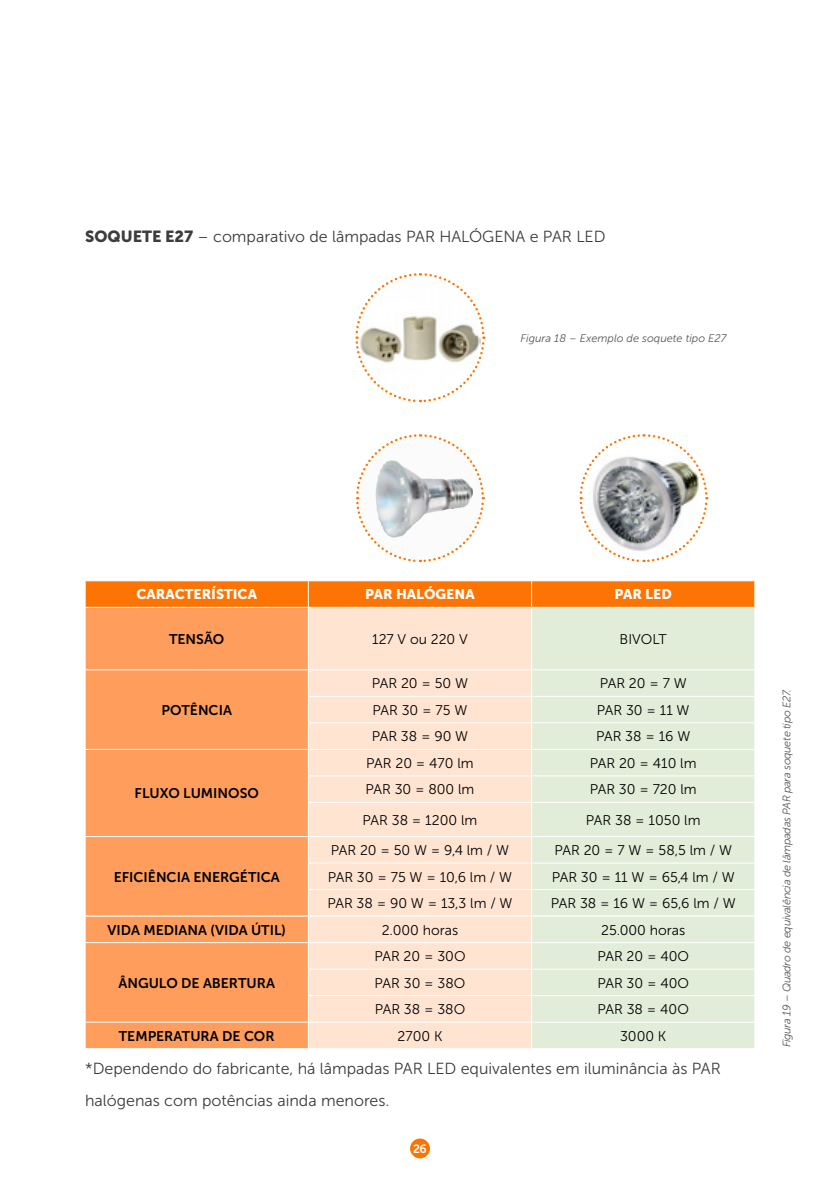
<style>
.page{position:relative;width:840px;height:1191px;background:#fff}
.page>*{position:absolute;margin:0;border:0;box-sizing:border-box;transform-origin:0 0}
.t1{font:16px/32px "Museo Sans 300";color:#3c3c3b}
.t2{font:14px "Museo Sans 300";color:#000}
.t3{font:14px "Museo Sans 700";color:#000}
.t4{font:14px "Museo Sans 900";color:#fff}
.t5{font:12px "Museo Sans 700";color:#fff}
.t6{font:italic 11px "Museo Sans 300";letter-spacing:-.03em;color:#575756}
.t7{font:italic 11px "Museo Sans 300";color:#575756}
.s1{font-family:"Museo Sans 900"}
</style>
<div class="page">
<div style="left:410px;top:1138px;width:19px;height:20px;background:#fd7402;border-radius:50%"></div>
<svg style="left:356px;top:434px;width:129px;height:129px"></svg>
<svg style="left:579px;top:434px;width:129px;height:129px"></svg>
<svg style="left:355px;top:273px;width:130px;height:130px"></svg>
<div style="left:86px;top:608px;width:222px;height:228px;background:#ff9e5c"></div>
<div style="left:309px;top:608px;width:222px;height:228px;background:#ffe4d2"></div>
<div style="left:532px;top:608px;width:222px;height:228px;background:#e2edd9"></div>
<svg style="left:85px;top:581px;width:670px;height:26px;background:#fd7708"></svg>
<hr style="left:85px;top:669px;width:223px;height:1px;background:#fff">
<hr style="left:308px;top:669px;width:223px;height:1px;background:#fff">
<hr style="left:531px;top:669px;width:224px;height:1px;background:#fff">
<hr style="left:308px;top:696px;width:223px;height:1px;background:#fff">
<hr style="left:531px;top:696px;width:224px;height:1px;background:#fff">
<hr style="left:308px;top:722px;width:223px;height:1px;background:#fff">
<hr style="left:531px;top:722px;width:224px;height:1px;background:#fff">
<hr style="left:85px;top:749px;width:223px;height:1px;background:#fff">
<svg style="left:85px;top:670px;width:1px;height:132px"></svg>
<hr style="left:308px;top:749px;width:223px;height:1px;background:#fff">
<hr style="left:531px;top:749px;width:224px;height:1px;background:#fff">
<hr style="left:308px;top:775px;width:223px;height:1px;background:#fff">
<hr style="left:531px;top:775px;width:224px;height:1px;background:#fff">
<svg style="left:754px;top:670px;width:1px;height:132px"></svg>
<hr style="left:308px;top:802px;width:223px;height:1px;background:#fff">
<hr style="left:531px;top:802px;width:224px;height:1px;background:#fff">
<svg style="left:85px;top:837px;width:670px;height:211px;background:#f5d0af"></svg>
<p class="t1" style="left:85px;top:221px;width:521px"><span class="s1">SOQUETE E27</span> – comparativo de lâmpadas PAR HALÓGENA e PAR LED</p>
<p class="t7" style="left:520px;top:332px;width:207px">Figura 18 – Exemplo de soquete tipo E27</p>
<p class="t4" style="left:136px;top:586px;width:122px">CARACTERÍSTICA</p>
<p class="t4" style="left:365px;top:586px;width:111px">PAR HALÓGENA</p>
<p class="t4" style="left:614px;top:586px;width:59px">PAR LED</p>
<p class="t3" style="left:169px;top:631px;width:57px">TENSÃO</p>
<p class="t2" style="left:372px;top:631px;width:97px">127 V ou 220 V</p>
<p class="t2" style="left:619px;top:631px;width:49px">BIVOLT</p>
<p class="t3" style="left:161px;top:702px;width:72px">POTÊNCIA</p>
<p class="t3" style="left:134px;top:785px;width:126px">FLUXO LUMINOSO</p>
<p class="t3" style="left:114px;top:869px;width:167px">EFICIÊNCIA ENERGÉTICA</p>
<p class="t2" style="left:371px;top:676px;width:98px">PAR 20 = 50 W</p>
<p class="t2" style="left:599px;top:676px;width:88px">PAR 20 = 7 W</p>
<p class="t2" style="left:372px;top:702px;width:96px">PAR 30 = 75 W</p>
<p class="t2" style="left:596px;top:702px;width:94px">PAR 30 = 11 W</p>
<p class="t2" style="left:371px;top:729px;width:98px">PAR 38 = 90 W</p>
<p class="t2" style="left:595px;top:729px;width:96px">PAR 38 = 16 W</p>
<p class="t2" style="left:366px;top:755px;width:109px">PAR 20 = 470 lm</p>
<p class="t2" style="left:589px;top:755px;width:108px">PAR 20 = 410 lm</p>
<p class="t2" style="left:365px;top:782px;width:110px">PAR 30 = 800 lm</p>
<p class="t2" style="left:589px;top:782px;width:108px">PAR 30 = 720 lm</p>
<p class="t2" style="left:362px;top:812px;width:116px">PAR 38 = 1200 lm</p>
<p class="t2" style="left:585px;top:812px;width:116px">PAR 38 = 1050 lm</p>
<p class="t2" style="left:330px;top:842px;width:180px">PAR 20 = 50 W = 9,4 lm / W</p>
<p class="t2" style="left:554px;top:842px;width:179px">PAR 20 = 7 W = 58,5 lm / W</p>
<p class="t2" style="left:327px;top:869px;width:186px">PAR 30 = 75 W = 10,6 lm / W</p>
<p class="t2" style="left:551px;top:869px;width:184px">PAR 30 = 11 W = 65,4 lm / W</p>
<p class="t2" style="left:327px;top:895px;width:186px">PAR 38 = 90 W = 13,3 lm / W</p>
<p class="t2" style="left:550px;top:895px;width:186px">PAR 38 = 16 W = 65,6 lm / W</p>
<p class="t3" style="left:107px;top:922px;width:180px">VIDA MEDIANA (VIDA ÚTIL)</p>
<p class="t2" style="left:381px;top:922px;width:78px">2.000 horas</p>
<p class="t2" style="left:600px;top:922px;width:86px">25.000 horas</p>
<p class="t3" style="left:118px;top:975px;width:158px">ÂNGULO DE ABERTURA</p>
<p class="t2" style="left:374px;top:948px;width:93px">PAR 20 = 30O</p>
<p class="t2" style="left:597px;top:948px;width:93px">PAR 20 = 40O</p>
<p class="t2" style="left:374px;top:975px;width:92px">PAR 30 = 38O</p>
<p class="t2" style="left:597px;top:975px;width:93px">PAR 30 = 40O</p>
<p class="t2" style="left:374px;top:1001px;width:92px">PAR 38 = 38O</p>
<p class="t2" style="left:597px;top:1001px;width:93px">PAR 38 = 40O</p>
<p class="t3" style="left:119px;top:1028px;width:157px">TEMPERATURA DE COR</p>
<p class="t2" style="left:397px;top:1028px;width:46px">2700 K</p>
<p class="t2" style="left:619px;top:1028px;width:48px">3000 K</p>
<p class="t1" style="left:85px;top:1052px;width:636px">*Dependendo do fabricante, há lâmpadas PAR LED equivalentes em iluminância às PAR halógenas com potências ainda menores.</p>
<p class="t5" style="left:413px;top:1142px;width:15px">26</p>
<p class="t6" style="left:780px;top:1047px;width:360px;rotate:-90deg">Figura 19 – Quadro de equivalência de lâmpadas PAR para soquete tipo E27.</p>
</div>
